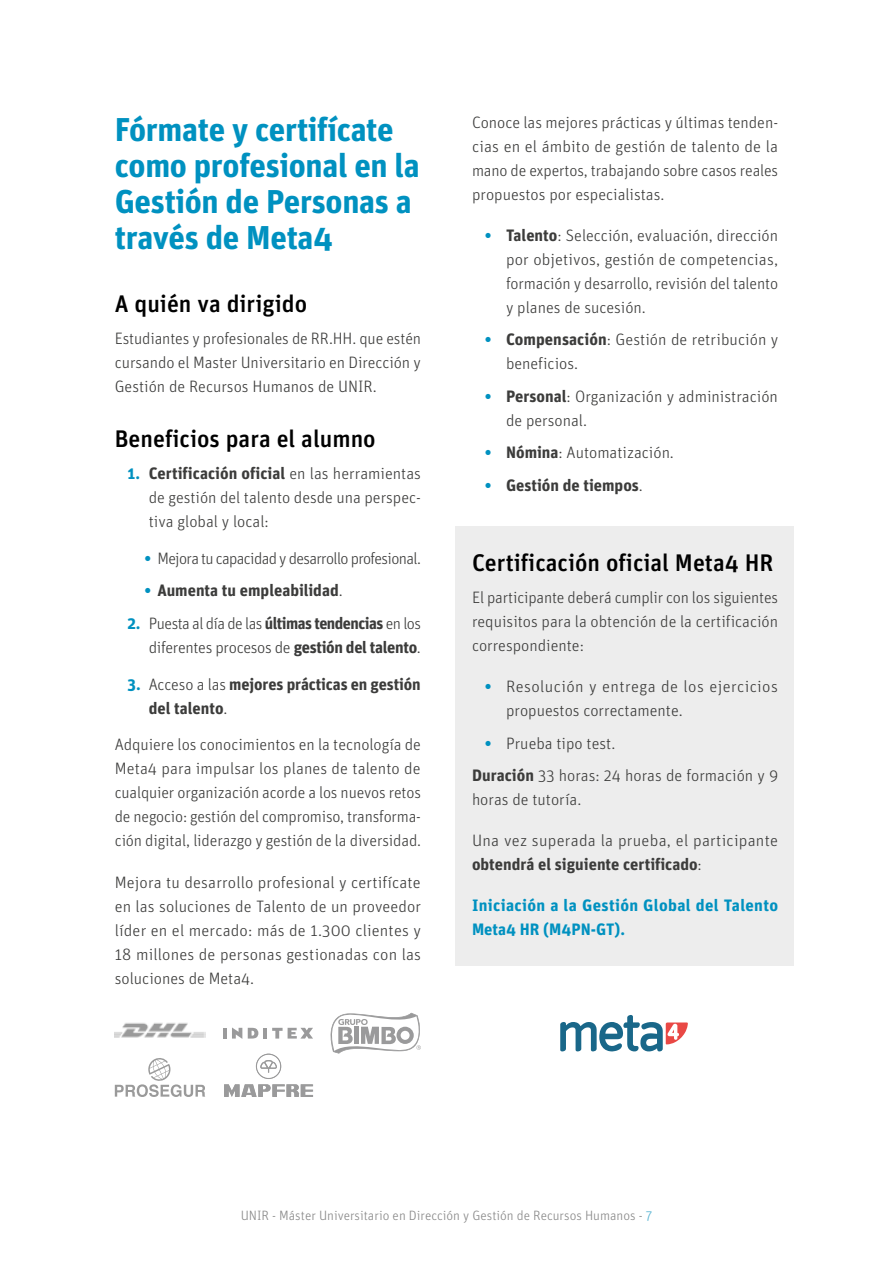
<style>
.page{position:relative;width:893px;height:1263px;background:#fff}
.page>*{position:absolute;margin:0;border:0;box-sizing:border-box;transform-origin:0 0}
.t1{font:700 33px/36px "Unit OT";letter-spacing:-.01em;color:#0091c0}
.t2{font:500 24px "Unit OT";color:#000}
.t3{font:300 16.5px/24px "Unit OT";color:#3c3c3b;text-align:justify}
.t4{font:700 16.5px/24px "Unit OT";color:#3c3c3b}
.t5{font:300 16.5px/24px "Unit OT";letter-spacing:-.025em;color:#3c3c3b;text-align:right}
.t6{font:300 16.5px/24px "Unit OT";letter-spacing:.025em;color:#3c3c3b}
.t7{font:700 16.5px/24px "Unit OT";letter-spacing:.02em;color:#0091c0}
.t8{font:300 16.5px "Unit OT";letter-spacing:-.04em;color:#3c3c3b}
.t9{font:300 13.5px "Unit OT";color:#878787}
.s1{font-weight:700;color:#0091c0}
.s2{font-weight:700}
.s3{color:#0091c0}
.s4{font-weight:300}
.s5{color:#49adce}
</style>
<div class="page">
<div style="left:455px;top:526px;width:338px;height:439px;background:#ededed"></div>
<img style="left:115px;top:1023px;width:90px;height:15px">
<svg style="left:330px;top:1012px;width:91px;height:42px"></svg>
<svg style="left:248px;top:1028px;width:10px;height:10px"></svg>
<hr style="left:223px;top:1028px;width:4px;height:10px;background:#9a9a9b">
<hr style="left:263px;top:1028px;width:4px;height:10px;background:#9a9a9b">
<svg style="left:232px;top:1027px;width:10px;height:12px"></svg>
<svg style="left:272px;top:1028px;width:41px;height:10px"></svg>
<svg style="left:115px;top:1058px;width:90px;height:39px"></svg>
<svg style="left:224px;top:1053px;width:89px;height:44px"></svg>
<svg style="left:560px;top:1015px;width:128px;height:36px"></svg>
<h1 class="t1" style="left:115px;top:111px;width:306px">Fórmate y certifícate como profesional en la<br>Gestión de Personas a través de Meta4</h1>
<h2 class="t2" style="left:115px;top:288px;width:194px">A quién va dirigido</h2>
<p class="t3" style="left:115px;top:327px;width:308px">Estudiantes y profesionales de RR.HH. que estén cursando el Master Universitario en Dirección y Gestión de Recursos Humanos de UNIR.</p>
<h2 class="t2" style="left:115px;top:423px;width:262px">Beneficios para el alumno</h2>
<p class="t3" style="left:149px;top:461px;width:274px;text-indent:-21px"><span class="s1">1.</span> <span class="s2">Certificación oficial</span> en las herramientas de gestión del talento desde una perspec&shy;tiva global y local:</p>
<p class="t8" style="left:145px;top:548px;width:278px"><span class="s1">•</span> Mejora tu capacidad y desarrollo profesional.</p>
<p class="t4" style="left:145px;top:578px;width:200px"><span class="s3">•</span> Aumenta tu empleabilidad<span class="s4">.</span></p>
<p class="t5" style="left:128px;top:611px;width:295px"><span class="s1">2.</span> Puesta al día de las <span class="s2">últimas tendencias</span> en los diferentes procesos de <span class="s2">gestión del talento</span>.</p>
<p class="t4" style="left:149px;top:672px;width:273px;text-indent:-21px"><span class="s3">3.</span> <span class="s4">Acceso a las</span> mejores prácticas en gestión del talento<span class="s4">.</span></p>
<p class="t3" style="left:115px;top:733px;width:308px">Adquiere los conocimientos en la tecnología de Meta4 para impulsar los planes de talento de cualquier organización acorde a los nuevos retos de negocio: gestión del compromiso, transforma&shy;ción digital, liderazgo y gestión de la diversidad.</p>
<p class="t3" style="left:115px;top:870px;width:308px">Mejora tu desarrollo profesional y certifícate en las soluciones de Talento de un proveedor líder en el mercado: más de 1.300 clientes y 18 millones de personas gestionadas con las soluciones de Meta4.</p>
<p class="t3" style="left:472px;top:110px;width:308px">Conoce las mejores prácticas y últimas tenden&shy;cias en el ámbito de gestión de talento de la mano de expertos, trabajando sobre casos reales propuestos por especialistas.</p>
<p class="t3" style="left:506px;top:223px;width:274px;text-indent:-21px"><span class="s1">•</span> <span class="s2">Talento</span>: Selección, evaluación, dirección por objetivos, gestión de competencias, formación y desarrollo, revisión del talento y planes de sucesión.</p>
<p class="t3" style="left:506px;top:328px;width:274px;text-indent:-21px"><span class="s1">•</span> <span class="s2">Compensación</span>: Gestión de retribución y beneficios.</p>
<p class="t3" style="left:506px;top:384px;width:273px;text-indent:-21px"><span class="s1">•</span> <span class="s2">Personal</span>: Organización y administración de personal.</p>
<p class="t3" style="left:485px;top:441px;width:191px"><span class="s1">•</span> <span class="s2">Nómina</span>: Automatización.</p>
<p class="t4" style="left:485px;top:473px;width:160px"><span class="s3">•</span> Gestión de tiempos<span class="s4">.</span></p>
<h2 class="t2" style="left:472px;top:547px;width:303px">Certificación oficial Meta4 HR</h2>
<p class="t3" style="left:472px;top:586px;width:308px">El participante deberá cumplir con los siguientes requisitos para la obtención de la certificación correspondiente:</p>
<p class="t6" style="left:506px;top:675px;width:273px;text-indent:-21px"><span class="s1">•</span> Resolución y entrega de los ejercicios propuestos correctamente.</p>
<p class="t3" style="left:472px;top:727px;width:308px;line-height:32.5px;text-indent:13px"><span class="s1">•</span> Prueba tipo test.<br><span class="s2">Duración</span> 33 horas: 24 horas de formación y 9</p>
<p class="t3" style="left:472px;top:788px;width:111px">horas de tutoría.</p>
<p class="t3" style="left:472px;top:829px;width:308px">Una vez superada la prueba, el participante <span class="s2">obtendrá el siguiente certificado</span>:</p>
<p class="t7" style="left:472px;top:893px;width:308px">Iniciación a la Gestión Global del Talento<br>Meta4 HR (M4PN-GT).</p>
<p class="t9" style="left:241px;top:1207px;width:413px">UNIR - Máster Universitario en Dirección y Gestión de Recursos Humanos - <span class="s5">7</span></p>
</div>
